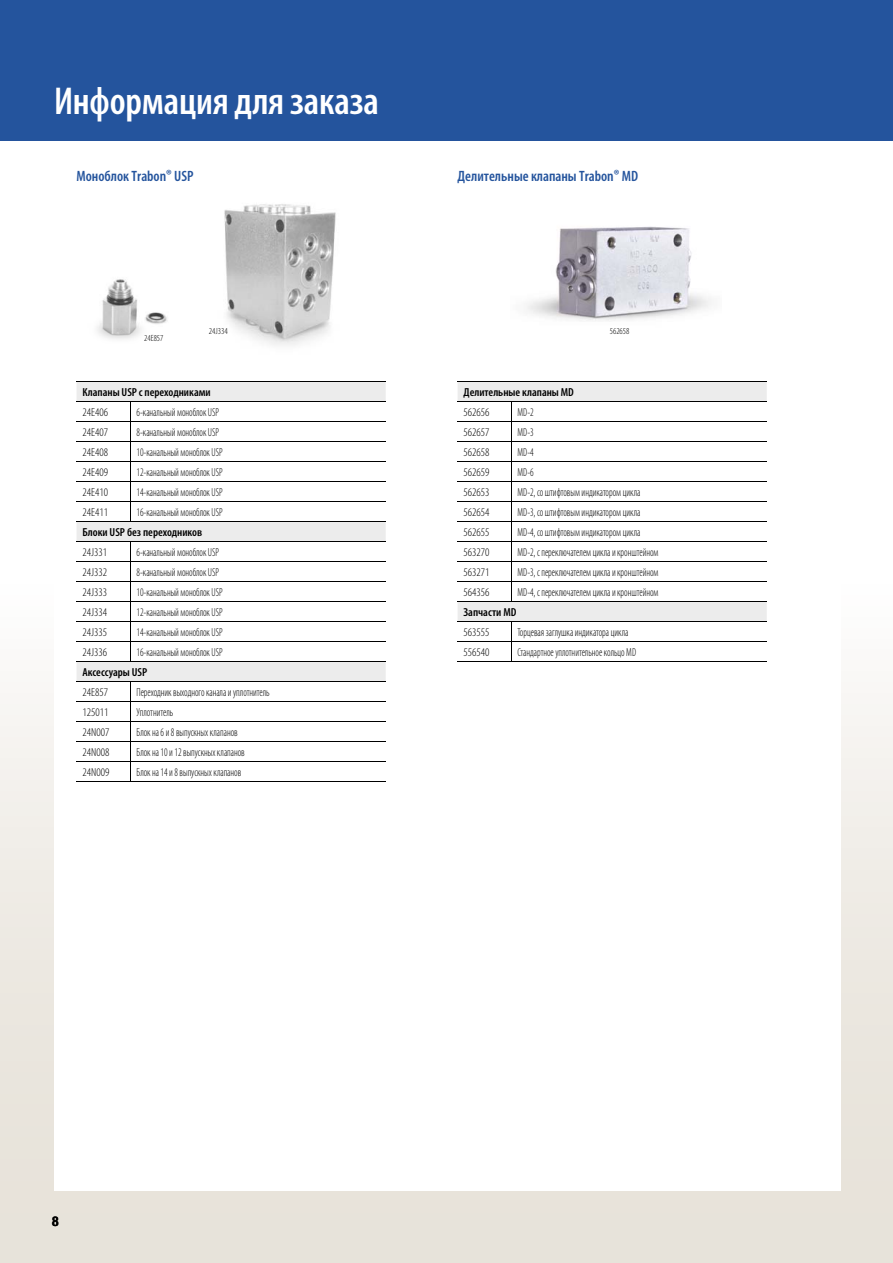
<style>
.page{position:relative;width:893px;height:1263px;background:#fff}
.page>*{position:absolute;margin:0;border:0;box-sizing:border-box;transform-origin:0 0}
.t1{font:600 condensed 39px "Myriad Pro";letter-spacing:-.005em;color:#fff}
.t2{font:600 condensed 15px "Myriad Pro";color:#24549d}
.t3{font:700 condensed 13.5px "Helvetica Neue LT Std";color:#000}
.t4{font:300 condensed 11.7px "Myriad Pro";color:#000;scale:.85 1}
.t5{font:300 condensed 11.7px "Myriad Pro";color:#000}
.t6{font:600 condensed 11.7px "Myriad Pro";color:#000}
.t7{font:300 condensed 9px "Myriad Pro";color:#000}
</style>
<div class="page">
<div style="left:0;top:576px;width:893px;height:687px;background:linear-gradient(to bottom,#fcfbfa,#e4ded4)"></div>
<div style="left:54px;top:191px;width:787px;height:1000px;background:#fff"></div>
<img style="left:224px;top:204px;width:112px;height:141px">
<img style="left:97px;top:279px;width:71px;height:60px">
<img style="left:527px;top:226px;width:184px;height:95px">
<div style="left:0;top:0;width:893px;height:140px;background:#24549d"></div>
<svg style="left:77px;top:383px;width:309px;height:298px"></svg>
<hr style="left:77px;top:382px;width:309px;height:1px;background:#000">
<hr style="left:77px;top:402px;width:309px;height:1px;background:#000">
<hr style="left:77px;top:422px;width:309px;height:1px;background:#000">
<hr style="left:77px;top:441px;width:309px;height:1px;background:#000">
<hr style="left:77px;top:461px;width:309px;height:1px;background:#000">
<hr style="left:77px;top:481px;width:309px;height:1px;background:#000">
<hr style="left:77px;top:521px;width:309px;height:1px;background:#000">
<hr style="left:77px;top:541px;width:309px;height:1px;background:#000">
<hr style="left:131px;top:561px;width:255px;height:1px;background:#000">
<hr style="left:131px;top:581px;width:255px;height:1px;background:#000">
<hr style="left:131px;top:601px;width:255px;height:1px;background:#000">
<hr style="left:131px;top:621px;width:255px;height:1px;background:#000">
<hr style="left:77px;top:641px;width:54px;height:1px;background:#000">
<hr style="left:77px;top:661px;width:309px;height:1px;background:#000">
<hr style="left:77px;top:681px;width:309px;height:1px;background:#000">
<svg style="left:130px;top:403px;width:1px;height:118px"></svg>
<svg style="left:130px;top:542px;width:1px;height:119px"></svg>
<hr style="left:77px;top:501px;width:309px;height:1px;background:#000">
<hr style="left:77px;top:561px;width:54px;height:1px;background:#000">
<hr style="left:77px;top:581px;width:54px;height:1px;background:#000">
<hr style="left:77px;top:601px;width:54px;height:1px;background:#000">
<hr style="left:77px;top:621px;width:54px;height:1px;background:#000">
<hr style="left:131px;top:641px;width:255px;height:1px;background:#000">
<hr style="left:77px;top:701px;width:309px;height:1px;background:#000">
<hr style="left:77px;top:721px;width:309px;height:1px;background:#000">
<hr style="left:77px;top:741px;width:309px;height:1px;background:#000">
<hr style="left:77px;top:761px;width:309px;height:1px;background:#000">
<hr style="left:77px;top:781px;width:309px;height:1px;background:#000">
<svg style="left:130px;top:682px;width:1px;height:99px"></svg>
<svg style="left:458px;top:383px;width:309px;height:238px"></svg>
<hr style="left:458px;top:382px;width:309px;height:1px;background:#000">
<hr style="left:458px;top:402px;width:309px;height:1px;background:#000">
<hr style="left:458px;top:422px;width:309px;height:1px;background:#000">
<hr style="left:458px;top:441px;width:309px;height:1px;background:#000">
<hr style="left:458px;top:461px;width:309px;height:1px;background:#000">
<hr style="left:458px;top:481px;width:309px;height:1px;background:#000">
<hr style="left:458px;top:501px;width:309px;height:1px;background:#000">
<hr style="left:458px;top:521px;width:309px;height:1px;background:#000">
<hr style="left:458px;top:541px;width:309px;height:1px;background:#000">
<hr style="left:458px;top:561px;width:309px;height:1px;background:#000">
<hr style="left:458px;top:581px;width:309px;height:1px;background:#000">
<svg style="left:511px;top:403px;width:1px;height:198px"></svg>
<svg style="left:511px;top:622px;width:1px;height:39px"></svg>
<hr style="left:458px;top:641px;width:309px;height:1px;background:#000">
<hr style="left:458px;top:661px;width:309px;height:1px;background:#000">
<hr style="left:458px;top:601px;width:309px;height:1px;background:#000">
<hr style="left:458px;top:621px;width:309px;height:1px;background:#000">
<h1 class="t1" style="left:54px;top:87px;width:326px">Информация для заказа</h1>
<p class="t2" style="left:77px;top:171px;width:119px">Моноблок Trabon® USP</p>
<p class="t2" style="left:458px;top:171px;width:182px">Делительные клапаны Trabon® MD</p>
<p class="t7" style="left:144px;top:334px;width:21px">24E857</p>
<p class="t7" style="left:209px;top:328px;width:20px">24J334</p>
<p class="t7" style="left:610px;top:328px;width:21px">562658</p>
<p class="t6" style="left:83px;top:388px;width:130px">Клапаны USP с переходниками</p>
<p class="t5" style="left:83px;top:408px;width:27px">24E406</p>
<p class="t4" style="left:137px;top:408px;width:99px">6-канальный моноблок USP</p>
<p class="t5" style="left:83px;top:428px;width:27px">24E407</p>
<p class="t4" style="left:137px;top:428px;width:99px">8-канальный моноблок USP</p>
<p class="t5" style="left:83px;top:448px;width:27px">24E408</p>
<p class="t4" style="left:137px;top:448px;width:103px">10-канальный моноблок USP</p>
<p class="t5" style="left:83px;top:468px;width:27px">24E409</p>
<p class="t4" style="left:137px;top:468px;width:103px">12-канальный моноблок USP</p>
<p class="t5" style="left:83px;top:488px;width:27px">24E410</p>
<p class="t4" style="left:137px;top:488px;width:103px">14-канальный моноблок USP</p>
<p class="t5" style="left:83px;top:508px;width:27px">24E411</p>
<p class="t4" style="left:137px;top:508px;width:103px">16-канальный моноблок USP</p>
<p class="t6" style="left:83px;top:528px;width:121px">Блоки USP без переходников</p>
<p class="t5" style="left:83px;top:548px;width:26px">24J331</p>
<p class="t4" style="left:137px;top:548px;width:99px">6-канальный моноблок USP</p>
<p class="t5" style="left:83px;top:568px;width:26px">24J332</p>
<p class="t4" style="left:137px;top:568px;width:99px">8-канальный моноблок USP</p>
<p class="t5" style="left:83px;top:588px;width:26px">24J333</p>
<p class="t4" style="left:137px;top:588px;width:103px">10-канальный моноблок USP</p>
<p class="t5" style="left:83px;top:608px;width:26px">24J334</p>
<p class="t4" style="left:137px;top:608px;width:103px">12-канальный моноблок USP</p>
<p class="t5" style="left:83px;top:628px;width:26px">24J335</p>
<p class="t4" style="left:137px;top:628px;width:103px">14-канальный моноблок USP</p>
<p class="t5" style="left:83px;top:648px;width:26px">24J336</p>
<p class="t4" style="left:137px;top:648px;width:103px">16-канальный моноблок USP</p>
<p class="t6" style="left:83px;top:668px;width:66px">Аксессуары USP</p>
<p class="t5" style="left:83px;top:688px;width:27px">24E857</p>
<p class="t4" style="left:137px;top:688px;width:158px">Переходник выходного канала и уплотнитель</p>
<p class="t5" style="left:83px;top:708px;width:27px">125011</p>
<p class="t4" style="left:137px;top:708px;width:45px">Уплотнитель</p>
<p class="t5" style="left:83px;top:728px;width:28px">24N007</p>
<p class="t4" style="left:137px;top:728px;width:121px">Блок на 6 и 8 выпускных клапанов</p>
<p class="t5" style="left:83px;top:748px;width:28px">24N008</p>
<p class="t4" style="left:137px;top:748px;width:129px">Блок на 10 и 12 выпускных клапанов</p>
<p class="t5" style="left:83px;top:768px;width:28px">24N009</p>
<p class="t4" style="left:137px;top:768px;width:125px">Блок на 14 и 8 выпускных клапанов</p>
<p class="t3" style="left:52px;top:1216px;width:8px">8</p>
<p class="t6" style="left:464px;top:388px;width:112px">Делительные клапаны MD</p>
<p class="t5" style="left:464px;top:408px;width:27px">562656</p>
<p class="t4" style="left:518px;top:408px;width:21px">MD-2</p>
<p class="t5" style="left:464px;top:428px;width:27px">562657</p>
<p class="t4" style="left:518px;top:428px;width:21px">MD-3</p>
<p class="t5" style="left:464px;top:448px;width:27px">562658</p>
<p class="t4" style="left:518px;top:448px;width:21px">MD-4</p>
<p class="t5" style="left:464px;top:468px;width:27px">562659</p>
<p class="t4" style="left:518px;top:468px;width:21px">MD-6</p>
<p class="t5" style="left:464px;top:488px;width:27px">562653</p>
<p class="t4" style="left:518px;top:488px;width:146px">MD-2, со штифтовым индикатором цикла</p>
<p class="t5" style="left:464px;top:508px;width:27px">562654</p>
<p class="t4" style="left:518px;top:508px;width:146px">MD-3, со штифтовым индикатором цикла</p>
<p class="t5" style="left:464px;top:528px;width:27px">562655</p>
<p class="t4" style="left:518px;top:528px;width:146px">MD-4, со штифтовым индикатором цикла</p>
<p class="t5" style="left:464px;top:548px;width:27px">563270</p>
<p class="t4" style="left:518px;top:548px;width:167px">MD-2, с переключателем цикла и кронштейном</p>
<p class="t5" style="left:464px;top:568px;width:27px">563271</p>
<p class="t4" style="left:518px;top:568px;width:167px">MD-3, с переключателем цикла и кронштейном</p>
<p class="t5" style="left:464px;top:588px;width:27px">564356</p>
<p class="t4" style="left:518px;top:588px;width:167px">MD-4, с переключателем цикла и кронштейном</p>
<p class="t6" style="left:464px;top:608px;width:54px">Запчасти MD</p>
<p class="t5" style="left:464px;top:628px;width:27px">563555</p>
<p class="t4" style="left:518px;top:628px;width:132px">Торцевая заглушка индикатора цикла</p>
<p class="t5" style="left:464px;top:648px;width:27px">556540</p>
<p class="t4" style="left:518px;top:648px;width:141px">Стандартное уплотнительное кольцо MD</p>
</div>
